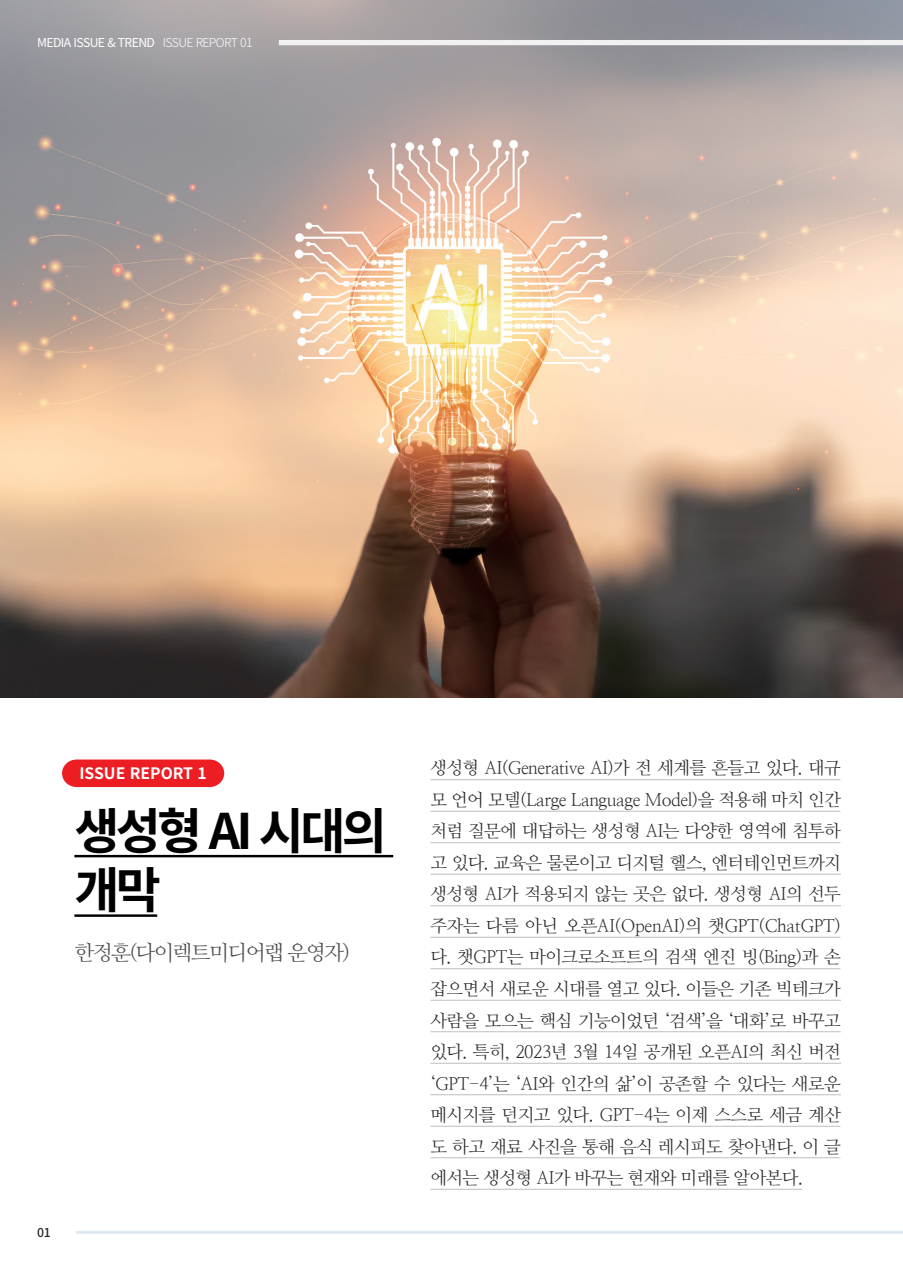
<style>
.page{position:relative;width:903px;height:1275px;background:#fff}
.page>*{position:absolute;margin:0;border:0;box-sizing:border-box;transform-origin:0 0}
.t1{font:700 49px/59.5px "Noto Sans CJ Kkr";letter-spacing:-.075em;color:#000}
.t2{font:21px "Nanum Myeongjo";letter-spacing:-.075em;color:#4d4d4f}
.t3{font:17.5px/31.5px "Nanum Myeongjo";letter-spacing:-.03em;color:#292829;text-align:justify}
.t4{font:700 15.75px "Noto Sans KR";color:#fff}
.t5{font:12.25px "Noto Sans CJ Kkr";letter-spacing:-.05em;color:#fff}
.t6{font:500 12.25px "Noto Sans CJ Kkr";color:#292829}
.s1{font-weight:300}
</style>
<div class="page">
<img style="left:0;top:0;width:903px;height:697px">
<div style="left:279px;top:40px;width:624px;height:5px;background:#f1f1f2"></div>
<svg style="left:62px;top:759px;width:162px;height:28px;background:#ed2930"></svg>
<hr style="left:74px;top:855px;width:319px;height:2px;background:#000">
<hr style="left:74px;top:914px;width:83px;height:3px;background:#000">
<hr style="left:430px;top:779px;width:410px;height:1px;background:#bcbec0">
<hr style="left:430px;top:811px;width:410px;height:1px;background:#bcbec0">
<hr style="left:430px;top:842px;width:410px;height:1px;background:#bcbec0">
<hr style="left:430px;top:874px;width:411px;height:1px;background:#bcbec0">
<hr style="left:430px;top:905px;width:411px;height:1px;background:#bcbec0">
<hr style="left:430px;top:937px;width:410px;height:1px;background:#bcbec0">
<hr style="left:430px;top:968px;width:410px;height:1px;background:#bcbec0">
<hr style="left:430px;top:1000px;width:411px;height:1px;background:#bcbec0">
<hr style="left:430px;top:1031px;width:411px;height:1px;background:#bcbec0">
<hr style="left:430px;top:1063px;width:411px;height:1px;background:#bcbec0">
<hr style="left:430px;top:1094px;width:411px;height:1px;background:#bcbec0">
<hr style="left:430px;top:1126px;width:410px;height:1px;background:#bcbec0">
<hr style="left:430px;top:1157px;width:410px;height:1px;background:#bcbec0">
<hr style="left:430px;top:1189px;width:372px;height:1px;background:#bcbec0">
<hr style="left:76px;top:1231px;width:827px;height:3px;background:#dae7f0">
<p class="t5" style="left:37px;top:36px;width:217px">MEDIA ISSUE &amp; TREND <span class="s1">ISSUE REPORT 01</span></p>
<p class="t4" style="left:79px;top:765px;width:129px">ISSUE REPORT 1</p>
<h1 class="t1" style="left:74px;top:802px;width:314px">생성형 AI 시대의 개막</h1>
<p class="t2" style="left:74px;top:940px;width:277px">한정훈(다이렉트미디어랩 운영자)</p>
<p class="t6" style="left:37px;top:1226px;width:15px">01</p>
<p class="t3" style="left:430px;top:752px;width:412px">생성형 AI(Generative AI)가 전 세계를 흔들고 있다. 대규 모 언어 모델(Large Language Model)을 적용해 마치 인간 처럼 질문에 대답하는 생성형 AI는 다양한 영역에 침투하 고 있다. 교육은 물론이고 디지털 헬스, 엔터테인먼트까지 생성형 AI가 적용되지 않는 곳은 없다. 생성형 AI의 선두 주자는 다름 아닌 오픈AI(OpenAI)의 챗GPT(ChatGPT) 다. 챗GPT는 마이크로소프트의 검색 엔진 빙(Bing)과 손 잡으면서 새로운 시대를 열고 있다. 이들은 기존 빅테크가 사람을 모으는 핵심 기능이었던 ‘검색’을 ‘대화’로 바꾸고 있다. 특히, 2023년 3월 14일 공개된 오픈AI의 최신 버전 ‘GPT-4’는 ‘AI와 인간의 삶’이 공존할 수 있다는 새로운 메시지를 던지고 있다. GPT-4는 이제 스스로 세금 계산 도 하고 재료 사진을 통해 음식 레시피도 찾아낸다. 이 글 에서는 생성형 AI가 바꾸는 현재와 미래를 알아본다.</p>
</div>
